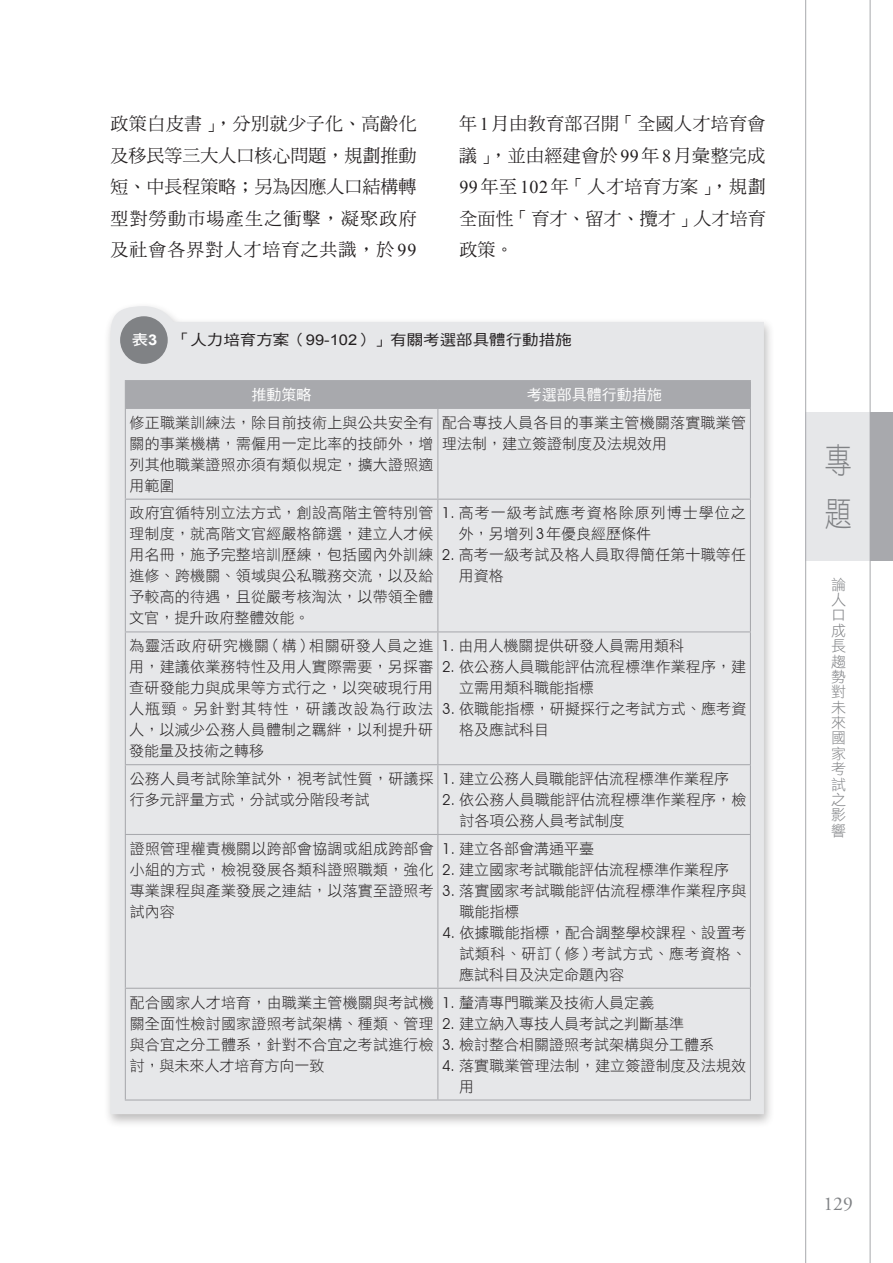
<style>
.page{position:relative;width:893px;height:1263px;background:#fff}
.page>*{position:absolute;margin:0;border:0;box-sizing:border-box;transform-origin:0 0}
.t1{font:35.1px/52.7px "DF Hei Std W3";color:#808285;scale:.77 1}
.t2{font:19.5px "Adobe Garamond Pro";color:#808285}
.t3{font:18px/31.5px "DF Ming Std W5";letter-spacing:.025em;color:#231f20;text-align:justify}
.t4{font:15px/21px "DF Hei Std W3";letter-spacing:.01em;color:#231f20}
.t5{font:15px/21px "DF Hei Std W3";letter-spacing:.065em;color:#231f20}
.t6{font:15px/15.3px "DF Hei Std W3";color:#808285}
.t7{font:15px "DF Hei Std W5";color:#fff}
.t8{font:14.85px "DF Hei Std W5";color:#231f20;scale:1.11 1}
.s1{font-family:"Times New Roman"}
.s2{font-family:"DF Hei Std W7";color:#fff}
.s3{font-family:"Arial";font-weight:700;color:#fff}
.s4{font-family:"Arial"}
.s5{font-family:"Avant Garde IT Cby BT"}
</style>
<div class="page">
<div style="left:806px;top:412px;width:64px;height:149px;background:#e6e7e9"></div>
<div style="left:870px;top:412px;width:23px;height:149px;background:#a8a9ad"></div>
<hr style="left:805px;top:0;width:1px;height:1263px;background:#a8a9ad">
<hr style="left:870px;top:0;width:1px;height:1263px;background:#a8a9ad">
<div style="left:103px;top:301px;width:671px;height:826px;background:#231f20;opacity:.3"></div>
<div style="left:111px;top:306px;width:653px;height:808px;background:#e6e7e9"></div>
<hr style="left:125px;top:380px;width:313px;height:1px;background:#a8a9ad">
<hr style="left:438px;top:380px;width:313px;height:1px;background:#a8a9ad">
<div style="left:125px;top:381px;width:626px;height:27px;background:#a8a9ad"></div>
<hr style="left:125px;top:408px;width:313px;height:1px;background:#a8a9ad">
<hr style="left:125px;top:409px;width:1px;height:90px;background:#a8a9ad">
<hr style="left:438px;top:408px;width:313px;height:1px;background:#a8a9ad">
<hr style="left:437px;top:409px;width:1px;height:90px;background:#a8a9ad">
<hr style="left:750px;top:409px;width:1px;height:90px;background:#a8a9ad">
<hr style="left:125px;top:499px;width:313px;height:1px;background:#a8a9ad">
<hr style="left:125px;top:500px;width:1px;height:131px;background:#a8a9ad">
<hr style="left:438px;top:499px;width:313px;height:1px;background:#a8a9ad">
<hr style="left:437px;top:500px;width:1px;height:131px;background:#a8a9ad">
<hr style="left:750px;top:500px;width:1px;height:131px;background:#a8a9ad">
<hr style="left:125px;top:631px;width:313px;height:1px;background:#a8a9ad">
<hr style="left:125px;top:632px;width:1px;height:132px;background:#a8a9ad">
<hr style="left:438px;top:631px;width:313px;height:1px;background:#a8a9ad">
<hr style="left:437px;top:632px;width:1px;height:132px;background:#a8a9ad">
<hr style="left:750px;top:632px;width:1px;height:132px;background:#a8a9ad">
<hr style="left:125px;top:764px;width:313px;height:1px;background:#a8a9ad">
<hr style="left:125px;top:765px;width:1px;height:69px;background:#a8a9ad">
<hr style="left:438px;top:764px;width:313px;height:1px;background:#a8a9ad">
<hr style="left:437px;top:765px;width:1px;height:69px;background:#a8a9ad">
<hr style="left:750px;top:765px;width:1px;height:69px;background:#a8a9ad">
<hr style="left:125px;top:834px;width:313px;height:1px;background:#a8a9ad">
<hr style="left:125px;top:835px;width:1px;height:153px;background:#a8a9ad">
<hr style="left:438px;top:834px;width:313px;height:1px;background:#a8a9ad">
<hr style="left:437px;top:835px;width:1px;height:153px;background:#a8a9ad">
<hr style="left:750px;top:835px;width:1px;height:153px;background:#a8a9ad">
<hr style="left:125px;top:988px;width:313px;height:1px;background:#a8a9ad">
<hr style="left:125px;top:989px;width:1px;height:110px;background:#a8a9ad">
<hr style="left:438px;top:988px;width:313px;height:1px;background:#a8a9ad">
<hr style="left:437px;top:989px;width:1px;height:110px;background:#a8a9ad">
<hr style="left:750px;top:989px;width:1px;height:110px;background:#a8a9ad">
<hr style="left:125px;top:1099px;width:313px;height:1px;background:#a8a9ad">
<hr style="left:438px;top:1099px;width:313px;height:1px;background:#a8a9ad">
<div style="left:120px;top:316px;width:48px;height:48px;background:#808285;border-radius:50%"></div>
<p class="t3" style="left:111px;top:108px;width:308px">政策白皮書」，分別就少子化、高齡化及移民等三大人口核心問題，規劃推動短、中長程策略；另為因應人口結構轉型對勞動市場產生之衝擊，凝聚政府及社會各界對人才培育之共識，於 <span class="s1">99</span></p>
<p class="t3" style="left:459px;top:108px;width:308px">年<span class="s1">1</span>月由教育部召開「全國人才培育會議」，並由經建會於<span class="s1">99</span>年<span class="s1">8</span>月彙整完成<span class="s1">99</span>年至<span class="s1">102</span>年「人才培育方案」，規劃全面性「育才、留才、攬才」人才培育政策。</p>
<p class="t8" style="left:132px;top:332px;width:398px"><span class="s2">表</span><span class="s3">3</span> 「人力培育方案（<span class="s4">99-102</span>）」有關考選部具體行動措施</p>
<p class="t7" style="left:252px;top:386px;width:61px">推動策略</p>
<p class="t7" style="left:527px;top:386px;width:136px">考選部具體行動措施</p>
<p class="t4" style="left:129px;top:411px;width:306px;text-align:justify">修正職業訓練法，除目前技術上與公共安全有關的事業機構，需僱用一定比率的技師外，增列其他職業證照亦須有類似規定，擴大證照適用範圍</p>
<p class="t4" style="left:442px;top:411px;width:306px">配合專技人員各目的事業主管機關落實職業管理法制，建立簽證制度及法規效用</p>
<p class="t4" style="left:129px;top:502px;width:306px;text-align:justify">政府宜循特別立法方式，創設高階主管特別管理制度，就高階文官經嚴格篩選，建立人才候用名冊，施予完整培訓歷練，包括國內外訓練進修、跨機關、領域與公私職務交流，以及給予較高的待遇，且從嚴考核淘汰，以帶領全體文官，提升政府整體效能。</p>
<p class="t5" style="left:459px;top:502px;width:289px;text-indent:-17px"><span class="s5">1.</span> 高考一級考試應考資格除原列博士學位之外，另增列<span class="s5">3</span>年優良經歷條件</p>
<p class="t4" style="left:459px;top:544px;width:289px;text-indent:-17px"><span class="s5">2.</span> 高考一級考試及格人員取得簡任第十職等任用資格</p>
<p class="t4" style="left:129px;top:635px;width:306px;text-align:justify">為靈活政府研究機關（構）相關研發人員之進用，建議依業務特性及用人實際需要，另採審查研發能力與成果等方式行之，以突破現行用人瓶頸。另針對其特性，研議改設為行政法人，以減少公務人員體制之羈絆，以利提升研發能量及技術之轉移</p>
<p class="t4" style="left:442px;top:635px;width:244px"><span class="s5">1.</span> 由用人機關提供研發人員需用類科</p>
<p class="t4" style="left:459px;top:656px;width:289px;text-indent:-17px"><span class="s5">2.</span> 依公務人員職能評估流程標準作業程序，建立需用類科職能指標</p>
<p class="t4" style="left:459px;top:698px;width:289px;text-indent:-17px"><span class="s5">3.</span> 依職能指標，研擬採行之考試方式、應考資格及應試科目</p>
<p class="t4" style="left:130px;top:768px;width:306px">公務人員考試除筆試外，視考試性質，研議採行多元評量方式，分試或分階段考試</p>
<p class="t4" style="left:442px;top:768px;width:288px"><span class="s5">1.</span> 建立公務人員職能評估流程標準作業程序</p>
<p class="t4" style="left:459px;top:789px;width:289px;text-indent:-17px"><span class="s5">2.</span> 依公務人員職能評估流程標準作業程序，檢討各項公務人員考試制度</p>
<p class="t4" style="left:130px;top:838px;width:306px;text-align:justify">證照管理權責機關以跨部會協調或組成跨部會小組的方式，檢視發展各類科證照職類，強化專業課程與產業發展之連結，以落實至證照考試內容</p>
<p class="t4" style="left:442px;top:838px;width:153px"><span class="s5">1.</span> 建立各部會溝通平臺</p>
<p class="t4" style="left:442px;top:859px;width:288px"><span class="s5">2.</span> 建立國家考試職能評估流程標準作業程序</p>
<p class="t4" style="left:459px;top:880px;width:289px;text-indent:-17px"><span class="s5">3.</span> 落實國家考試職能評估流程標準作業程序與職能指標</p>
<p class="t4" style="left:459px;top:922px;width:289px;text-align:justify;text-indent:-17px"><span class="s5">4.</span> 依據職能指標，配合調整學校課程、設置考試類科、研訂（修）考試方式、應考資格、應試科目及決定命題內容</p>
<p class="t4" style="left:130px;top:991px;width:306px;text-align:justify">配合國家人才培育，由職業主管機關與考試機關全面性檢討國家證照考試架構、種類、管理與合宜之分工體系，針對不合宜之考試進行檢討，與未來人才培育方向一致</p>
<p class="t4" style="left:442px;top:991px;width:213px"><span class="s5">1.</span> 釐清專門職業及技術人員定義</p>
<p class="t4" style="left:442px;top:1012px;width:243px"><span class="s5">2.</span> 建立納入專技人員考試之判斷基準</p>
<p class="t4" style="left:442px;top:1033px;width:273px"><span class="s5">3.</span> 檢討整合相關證照考試架構與分工體系</p>
<p class="t4" style="left:459px;top:1054px;width:289px;text-indent:-17px"><span class="s5">4.</span> 落實職業管理法制，建立簽證制度及法規效用</p>
<h1 class="t1" style="left:825px;top:434px;width:35px">專題</h1>
<p class="t6" style="left:831px;top:576px;width:16px">論人口成長趨勢對未來國家考試之影響</p>
<h2 class="t2" style="left:823px;top:1192px;width:31px">129</h2>
</div>
